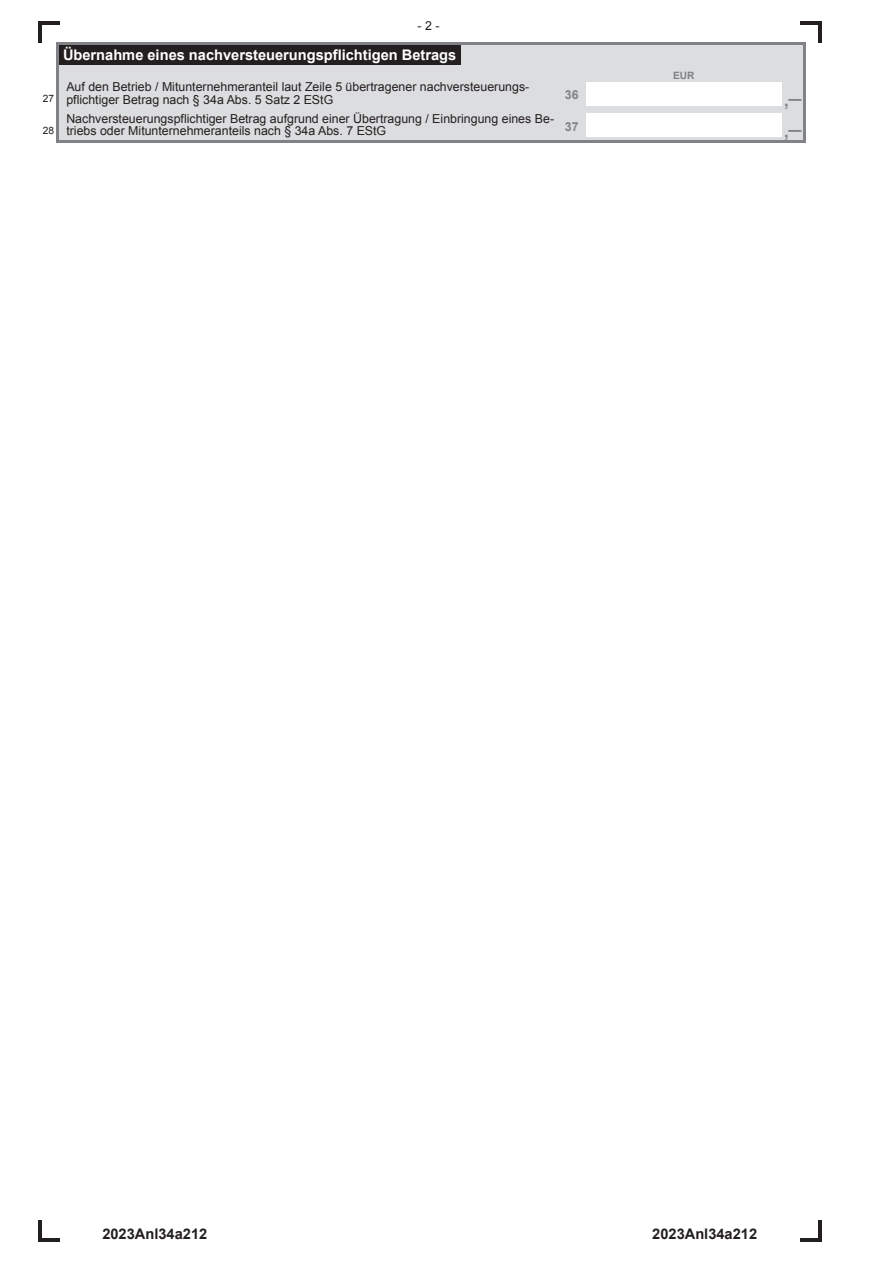
<style>
.page{position:relative;width:893px;height:1263px;background:#fff}
.page>*{position:absolute;margin:0;border:0;box-sizing:border-box;transform-origin:0 0}
.t1{font:23.7px "Arial";color:#808285}
.t2{font:700 14.7px "Arial";color:#fff}
.t3{font:700 14.7px "Arial";color:#231f20}
.t4{font:12.3px/12.3px "Arial";color:#231f20}
.t5{font:700 12.3px "Arial";color:#808285}
.t6{font:10.2px "Arial";color:#231f20}
.t7{font:700 10.2px "Arial";color:#808285}
</style>
<div class="page">
<hr style="left:38px;top:21px;width:22px;height:4px;background:#231f20">
<hr style="left:38px;top:21px;width:4px;height:22px;background:#231f20">
<hr style="left:800px;top:21px;width:21px;height:4px;background:#231f20">
<hr style="left:818px;top:21px;width:3px;height:22px;background:#231f20">
<hr style="left:800px;top:1239px;width:21px;height:3px;background:#231f20">
<hr style="left:818px;top:1221px;width:3px;height:21px;background:#231f20">
<hr style="left:38px;top:1239px;width:22px;height:3px;background:#231f20">
<hr style="left:38px;top:1221px;width:4px;height:21px;background:#231f20">
<div style="left:59px;top:43px;width:744px;height:100px;background:#dcdddf"></div>
<hr style="left:59px;top:43px;width:744px;height:2px;background:#808285">
<hr style="left:59px;top:141px;width:744px;height:2px;background:#808285">
<div style="left:63px;top:45px;width:394px;height:19px;background:#231f20"></div>
<div style="left:586px;top:82px;width:18px;height:24px;background:#fff"></div>
<div style="left:604px;top:82px;width:22px;height:24px;background:#fff"></div>
<div style="left:626px;top:82px;width:21px;height:24px;background:#fff"></div>
<div style="left:647px;top:82px;width:25px;height:24px;background:#fff"></div>
<div style="left:672px;top:82px;width:21px;height:24px;background:#fff"></div>
<div style="left:693px;top:82px;width:21px;height:24px;background:#fff"></div>
<div style="left:714px;top:82px;width:25px;height:24px;background:#fff"></div>
<div style="left:739px;top:82px;width:22px;height:24px;background:#fff"></div>
<div style="left:761px;top:82px;width:21px;height:24px;background:#fff"></div>
<div style="left:586px;top:114px;width:18px;height:23px;background:#fff"></div>
<div style="left:604px;top:114px;width:22px;height:23px;background:#fff"></div>
<div style="left:626px;top:114px;width:21px;height:23px;background:#fff"></div>
<div style="left:647px;top:114px;width:25px;height:23px;background:#fff"></div>
<div style="left:672px;top:114px;width:21px;height:23px;background:#fff"></div>
<div style="left:693px;top:114px;width:21px;height:23px;background:#fff"></div>
<div style="left:714px;top:114px;width:25px;height:23px;background:#fff"></div>
<div style="left:739px;top:114px;width:22px;height:23px;background:#fff"></div>
<div style="left:761px;top:114px;width:21px;height:23px;background:#fff"></div>
<hr style="left:56px;top:43px;width:3px;height:100px;background:#808285">
<hr style="left:803px;top:43px;width:3px;height:100px;background:#808285">
<p class="t6" style="left:43px;top:92px;width:13px">27</p>
<p class="t6" style="left:43px;top:123px;width:13px">28</p>
<p class="t4" style="left:418px;top:20px;width:24px">- 2 -</p>
<p class="t2" style="left:63px;top:44px;width:395px">Übernahme eines nachversteuerungspflichtigen Betrags</p>
<p class="t4" style="left:66px;top:81px;width:464px">Auf den Betrieb / Mitunternehmeranteil laut Zeile 5 übertragener nachversteuerungs - pflichtiger Betrag nach § 34a Abs. 5 Satz 2 EStG</p>
<p class="t5" style="left:565px;top:86px;width:15px">36</p>
<p class="t4" style="left:66px;top:112px;width:489px">Nachversteuerungspflichtiger Betrag aufgrund einer Übertragung / Einbringung eines Be - triebs oder Mitunternehmeranteils nach § 34a Abs. 7 EStG</p>
<p class="t5" style="left:565px;top:118px;width:15px">37</p>
<p class="t7" style="left:673px;top:68px;width:23px">EUR</p>
<h1 class="t1" style="left:783px;top:81px;width:20px">,–</h1>
<h1 class="t1" style="left:783px;top:113px;width:20px">,–</h1>
<p class="t3" style="left:102px;top:1223px;width:106px">2023Anl34a212</p>
<p class="t3" style="left:652px;top:1223px;width:106px">2023Anl34a212</p>
</div>
